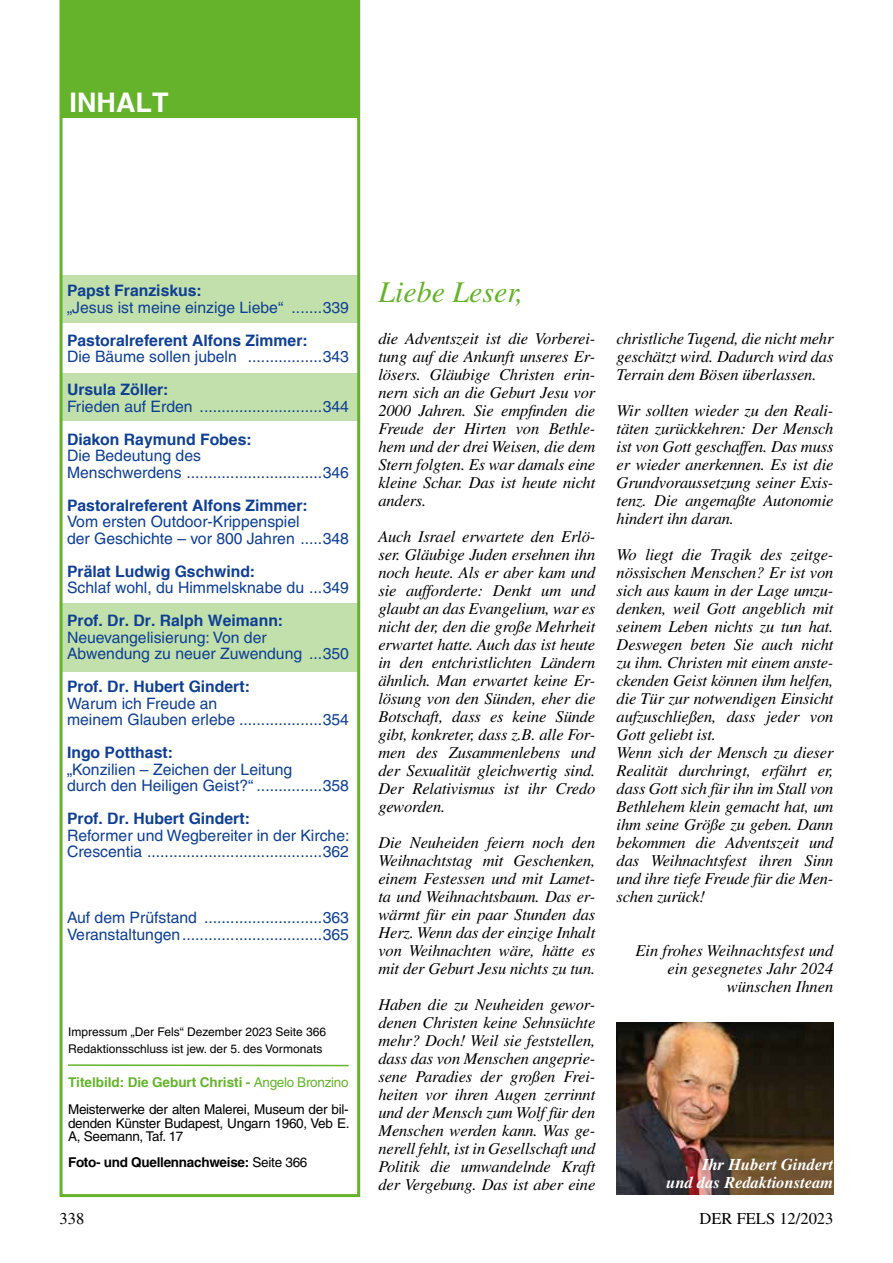
<style>
.page{position:relative;width:893px;height:1263px;background:#fff}
.page>*{position:absolute;margin:0;border:0;box-sizing:border-box;transform-origin:0 0}
.t1{font:italic 30px "Times";color:#64b32b}
.t2{font:700 27px "Helvetica";color:#fff}
.t3{font:italic 16.5px/18px "Times";letter-spacing:-.01em;color:#000;text-align:justify}
.t4{font:italic 700 16.5px/18px "Times";color:#fff;text-align:right}
.t5{font:16.5px "Times";color:#000}
.t6{font:15.75px/16.5px "Helvetica";color:#0f3f93}
.t7{font:700 15.75px "Helvetica";color:#0f3f93}
.t8{font:13.5px/27px "Helvetica";letter-spacing:-.02em;color:#000}
.t9{font:700 13.5px "Helvetica";letter-spacing:-.02em;color:#000}
.t10{font:12px/16.5px "Helvetica";color:#000}
.s1{font-weight:700;color:#64b32b}
.s2{color:#64b32b}
.s3{font-weight:400}
</style>
<div class="page">
<svg style="left:60px;top:0;width:300px;height:1197px"></svg>
<div style="left:62px;top:0;width:296px;height:117px;background:#64b32b"></div>
<hr style="left:68px;top:1064px;width:281px;height:2px;background:#64b32b">
<img style="left:617px;top:1022px;width:216px;height:173px">
<h2 class="t2" style="left:70px;top:86px;width:100px">INHALT</h2>
<p class="t7" style="left:67px;top:281px;width:136px">Papst Franziskus:</p>
<p class="t6" style="left:67px;top:299px;width:284px">„Jesus ist meine einzige Liebe“ .......339</p>
<p class="t7" style="left:67px;top:330px;width:242px">Pastoralreferent Alfons Zimmer:</p>
<p class="t6" style="left:67px;top:348px;width:284px">Die Bäume sollen jubeln .................343</p>
<p class="t7" style="left:67px;top:380px;width:103px">Ursula Zöller:</p>
<p class="t6" style="left:67px;top:398px;width:284px">Frieden auf Erden ............................344</p>
<p class="t7" style="left:67px;top:429px;width:186px">Diakon Raymund Fobes:</p>
<p class="t6" style="left:67px;top:447px;width:284px">Die Bedeutung des<br>Menschwerdens ...............................346</p>
<p class="t7" style="left:67px;top:495px;width:242px">Pastoralreferent Alfons Zimmer:</p>
<p class="t6" style="left:67px;top:513px;width:284px">Vom ersten Outdoor-Krippenspiel<br>der Geschichte – vor 800 Jahren .....348</p>
<p class="t7" style="left:67px;top:561px;width:190px">Prälat Ludwig Gschwind:</p>
<p class="t6" style="left:67px;top:579px;width:284px">Schlaf wohl, du Himmelsknabe du ...349</p>
<p class="t7" style="left:67px;top:611px;width:218px">Prof. Dr. Dr. Ralph Weimann:</p>
<p class="t6" style="left:67px;top:629px;width:284px">Neuevangelisierung: Von der<br>Abwendung zu neuer Zuwendung ...350</p>
<p class="t7" style="left:67px;top:677px;width:184px">Prof. Dr. Hubert Gindert:</p>
<p class="t6" style="left:67px;top:695px;width:284px">Warum ich Freude an<br>meinem Glauben erlebe ...................354</p>
<p class="t7" style="left:67px;top:743px;width:107px">Ingo Potthast:</p>
<p class="t6" style="left:67px;top:761px;width:284px">„Konzilien – Zeichen der Leitung<br>durch den Heiligen Geist?“ ...............358</p>
<p class="t7" style="left:67px;top:809px;width:184px">Prof. Dr. Hubert Gindert:</p>
<p class="t6" style="left:67px;top:827px;width:284px">Reformer und Wegbereiter in der Kirche:<br>Crescentia ........................................362</p>
<p class="t6" style="left:67px;top:909px;width:284px">Auf dem Prüfstand ...........................363<br>Veranstaltungen................................365</p>
<p class="t10" style="left:68px;top:1023px;width:260px">Impressum „Der Fels“ Dezember 2023 Seite 366<br>Redaktionsschluss ist jew. der 5. des Vormonats</p>
<p class="t8" style="left:68px;top:1069px;width:282px"><span class="s1">Titelbild: Die Geburt Christi -</span> <span class="s2">Angelo Bronzino<br></span>Meisterwerke der alten Malerei, Museum der bil-</p>
<p class="t8" style="left:68px;top:1116px;width:283px;line-height:13.5px">denden Künster Budapest, Ungarn 1960, Veb E.<br>A, Seemann, Taf. 17</p>
<p class="t9" style="left:68px;top:1154px;width:241px">Foto- und Quellennachweise: <span class="s3">Seite 366</span></p>
<h1 class="t1" style="left:378px;top:276px;width:146px">Liebe Leser,</h1>
<p class="t3" style="left:378px;top:329px;width:218px">die Adventszeit ist die Vorberei&shy;tung auf die Ankunft unseres Er&shy;lösers. Gläubige Christen erin&shy;nern sich an die Geburt Jesu vor 2000 Jahren. Sie empfinden die Freude der Hirten von Bethle&shy;hem und der drei Weisen, die dem Stern folgten. Es war damals eine kleine Schar. Das ist heute nicht anders.</p>
<p class="t3" style="left:378px;top:527px;width:218px">Auch Israel erwartete den Erlö&shy;ser. Gläubige Juden ersehnen ihn noch heute. Als er aber kam und sie aufforderte: Denkt um und glaubt an das Evangelium, war es nicht der, den die große Mehrheit erwartet hatte. Auch das ist heute in den entchristlichten Ländern ähnlich. Man erwartet keine Er&shy;lösung von den Sünden, eher die Botschaft, dass es keine Sünde gibt, konkreter, dass z.B. alle For&shy;men des Zusammenlebens und der Sexualität gleichwertig sind.<br>Der Relativismus ist ihr Credo geworden.</p>
<p class="t3" style="left:378px;top:833px;width:218px">Die Neuheiden feiern noch den Weihnachtstag mit Geschenken, einem Festessen und mit Lamet&shy;ta und Weihnachtsbaum. Das er&shy;wärmt für ein paar Stunden das Herz. Wenn das der einzige Inhalt von Weihnachten wäre, hätte es mit der Geburt Jesu nichts zu tun.</p>
<p class="t3" style="left:378px;top:995px;width:218px">Haben die zu Neuheiden gewor&shy;denen Christen keine Sehnsüchte mehr? Doch! Weil sie feststellen, dass das von Menschen angeprie&shy;sene Paradies der großen Frei&shy;heiten vor ihren Augen zerrinnt und der Mensch zum Wolf für den Menschen werden kann. Was ge&shy;nerell fehlt, ist in Gesellschaft und Politik die umwandelnde Kraft der Vergebung. Das ist aber eine</p>
<p class="t3" style="left:617px;top:329px;width:218px">christliche Tugend, die nicht mehr geschätzt wird. Dadurch wird das Terrain dem Bösen überlassen.</p>
<p class="t3" style="left:617px;top:401px;width:218px">Wir sollten wieder zu den Reali&shy;täten zurückkehren: Der Mensch ist von Gott geschaffen. Das muss er wieder anerkennen. Es ist die Grundvoraussetzung seiner Exis&shy;tenz. Die angemaßte Autonomie hindert ihn daran.</p>
<p class="t3" style="left:617px;top:545px;width:218px;text-align:left">Wo liegt die Tragik des zeitge&shy;nössischen Menschen? Er ist von sich aus kaum in der Lage umzu&shy;denken, weil Gott angeblich mit seinem Leben nichts zu tun hat.<br>Deswegen beten Sie auch nicht zu ihm. Christen mit einem anste&shy;ckenden Geist können ihm helfen, die Tür zur notwendigen Einsicht aufzuschließen, dass jeder von<br>Gott geliebt ist.<br>Wenn sich der Mensch zu dieser<br>Realität durchringt, erfährt er, dass Gott sich für ihn im Stall von<br>Bethlehem klein gemacht hat, um ihm seine Größe zu geben. Dann bekommen die Adventszeit und das Weihnachtsfest ihren Sinn und ihre tiefe Freude für die Men&shy;schen zurück!</p>
<p class="t3" style="left:635px;top:941px;width:200px;text-align:right">Ein frohes Weihnachtsfest und ein gesegnetes Jahr 2024 wünschen Ihnen</p>
<p class="t4" style="left:667px;top:1155px;width:168px">Ihr Hubert Gindert<br>und das Redaktionsteam</p>
<p class="t5" style="left:60px;top:1209px;width:26px">338</p>
<p class="t5" style="left:700px;top:1209px;width:135px">DER FELS 12/2023</p>
</div>
